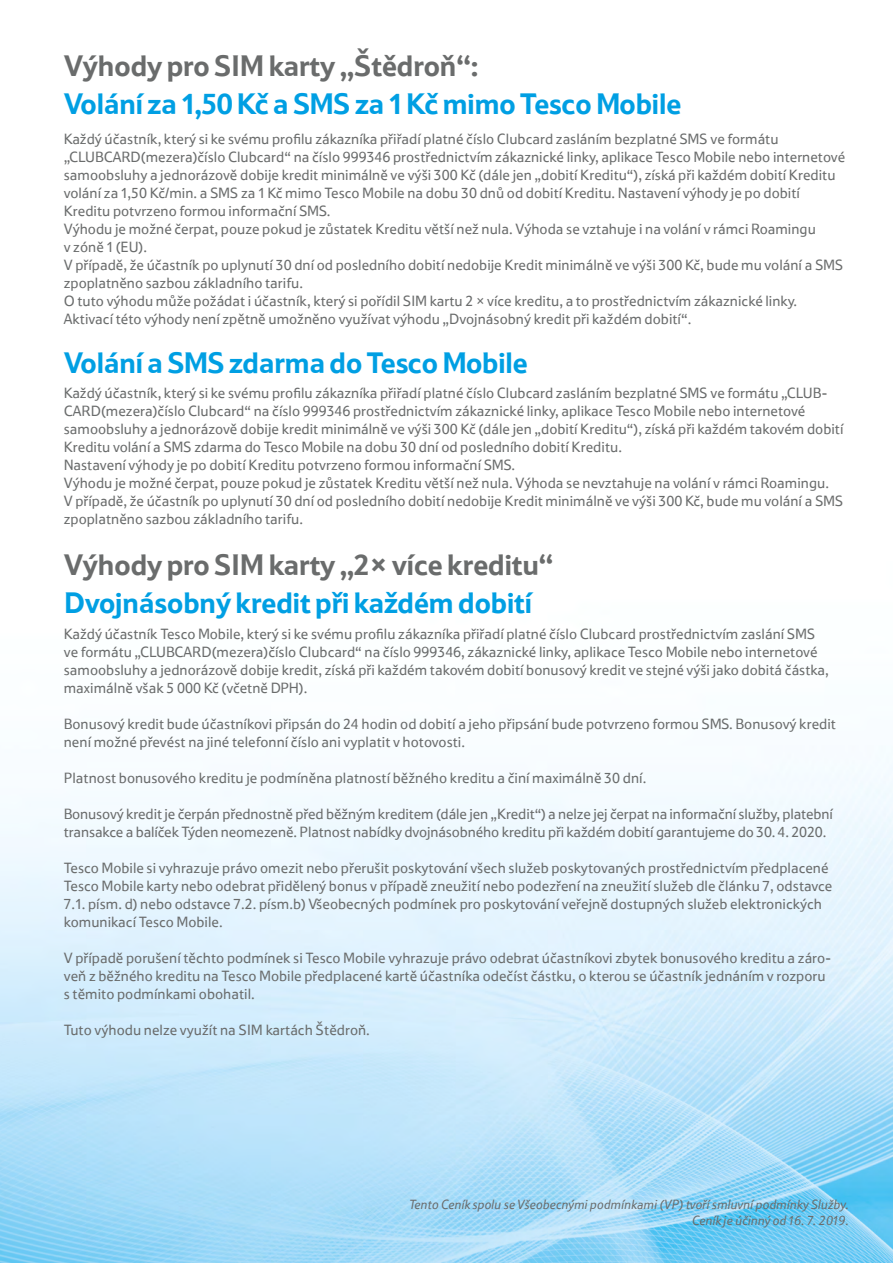
<style>
.page{position:relative;width:893px;height:1263px;background:#fff}
.page>*{position:absolute;margin:0;border:0;box-sizing:border-box;transform-origin:0 0}
.t1{font:700 30px "Tesco OT";letter-spacing:-.025em;color:#009fe3}
.t2{font:700 30px "Tesco OT";letter-spacing:-.025em;color:#6a6c6c}
.t3{font:15px/18px "Tesco OT";color:#6a6c6c}
.t4{font:italic 13.5px/16.2px "Tesco OT";color:#6a6c6c;text-align:right}
</style>
<div class="page">
<img style="left:0;top:756px;width:893px;height:507px">
<h1 class="t2" style="left:64px;top:46px;width:417px">Výhody pro SIM karty „Štědroň“:</h1>
<h1 class="t1" style="left:64px;top:84px;width:619px">Volání za 1,50 Kč a SMS za 1 Kč mimo Tesco Mobile</h1>
<p class="t3" style="left:64px;top:129px;width:783px">Každý účastník, který si ke svému profilu zákazníka přiřadí platné číslo Clubcard zasláním bezplatné SMS ve formátu „CLUBCARD(mezera)číslo Clubcard“ na číslo 999346 prostřednictvím zákaznické linky, aplikace Tesco Mobile nebo internetové samoobsluhy a jednorázově dobije kredit minimálně ve výši 300 Kč (dále jen „dobití Kreditu“), získá při každém dobití Kreditu volání za 1,50 Kč/min. a SMS za 1 Kč mimo Tesco Mobile na dobu 30 dnů od dobití Kreditu. Nastavení výhody je po dobití Kreditu potvrzeno formou informační SMS.<br>Výhodu je možné čerpat, pouze pokud je zůstatek Kreditu větší než nula. Výhoda se vztahuje i na volání v rámci Roamingu<br>v zóně 1 (EU).<br>V případě, že účastník po uplynutí 30 dní od posledního dobití nedobije Kredit minimálně ve výši 300 Kč, bude mu volání a SMS zpoplatněno sazbou základního tarifu.<br>O tuto výhodu může požádat i účastník, který si pořídil SIM kartu 2 x více kreditu, a to prostřednictvím zákaznické linky.<br>Aktivací této výhody není zpětně umožněno využívat výhodu „Dvojnásobný kredit při každém dobití“.</p>
<h1 class="t1" style="left:64px;top:344px;width:466px">Volání a SMS zdarma do Tesco Mobile</h1>
<p class="t3" style="left:64px;top:384px;width:781px">Každý účastník, který si ke svému profilu zákazníka přiřadí platné číslo Clubcard zasláním bezplatné SMS ve formátu „CLUB-CARD(mezera)číslo Clubcard“ na číslo 999346 prostřednictvím zákaznické linky, aplikace Tesco Mobile nebo internetové samoobsluhy a jednorázově dobije kredit minimálně ve výši 300 Kč (dále jen „dobití Kreditu“), získá při každém takovém dobití Kreditu volání a SMS zdarma do Tesco Mobile na dobu 30 dní od posledního dobití Kreditu.<br>Nastavení výhody je po dobití Kreditu potvrzeno formou informační SMS.<br>Výhodu je možné čerpat, pouze pokud je zůstatek Kreditu větší než nula. Výhoda se nevztahuje na volání v rámci Roamingu.<br>V případě, že účastník po uplynutí 30 dní od posledního dobití nedobije Kredit minimálně ve výši 300 Kč, bude mu volání a SMS zpoplatněno sazbou základního tarifu.</p>
<h1 class="t2" style="left:64px;top:545px;width:491px">Výhody pro SIM karty „2× více kreditu“</h1>
<h1 class="t1" style="left:64px;top:583px;width:470px">Dvojnásobný kredit při každém dobití</h1>
<p class="t3" style="left:64px;top:625px;width:767px">Každý účastník Tesco Mobile, který si ke svému profilu zákazníka přiřadí platné číslo Clubcard prostřednictvím zaslání SMS ve formátu „CLUBCARD(mezera)číslo Clubcard“ na číslo 999346, zákaznické linky, aplikace Tesco Mobile nebo internetové samoobsluhy a jednorázově dobije kredit, získá při každém takovém dobití bonusový kredit ve stejné výši jako dobitá částka, maximálně však 5 000 Kč (včetně DPH).</p>
<p class="t3" style="left:64px;top:715px;width:774px">Bonusový kredit bude účastníkovi připsán do 24 hodin od dobití a jeho připsání bude potvrzeno formou SMS. Bonusový kredit není možné převést na jiné telefonní číslo ani vyplatit v hotovosti.</p>
<p class="t3" style="left:64px;top:769px;width:584px">Platnost bonusového kreditu je podmíněna platností běžného kreditu a činí maximálně 30 dní.</p>
<p class="t3" style="left:64px;top:805px;width:771px">Bonusový kredit je čerpán přednostně před běžným kreditem (dále jen „Kredit“) a nelze jej čerpat na informační služby, platební transakce a balíček Týden neomezeně. Platnost nabídky dvojnásobného kreditu při každém dobití garantujeme do 30. 4. 2020.</p>
<p class="t3" style="left:64px;top:859px;width:770px">Tesco Mobile si vyhrazuje právo omezit nebo přerušit poskytování všech služeb poskytovaných prostřednictvím předplacené Tesco Mobile karty nebo odebrat přidělený bonus v případě zneužití nebo podezření na zneužití služeb dle článku 7, odstavce 7.1. písm. d) nebo odstavce 7.2. písm.b) Všeobecných podmínek pro poskytování veřejně dostupných služeb elektronických komunikací Tesco Mobile.</p>
<p class="t3" style="left:64px;top:949px;width:769px">V případě porušení těchto podmínek si Tesco Mobile vyhrazuje právo odebrat účastníkovi zbytek bonusového kreditu a záro&shy;veň z běžného kreditu na Tesco Mobile předplacené kartě účastníka odečíst částku, o kterou se účastník jednáním v rozporu s těmito podmínkami obohatil.</p>
<p class="t3" style="left:64px;top:1021px;width:308px">Tuto výhodu nelze využít na SIM kartách Štědroň.</p>
<p class="t4" style="left:409px;top:1196px;width:441px">Tento Ceník spolu se Všeobecnými podmínkami (VP) tvoří smluvní podmínky Služby.<br>Ceník je účinný od 16. 7. 2019.</p>
</div>
